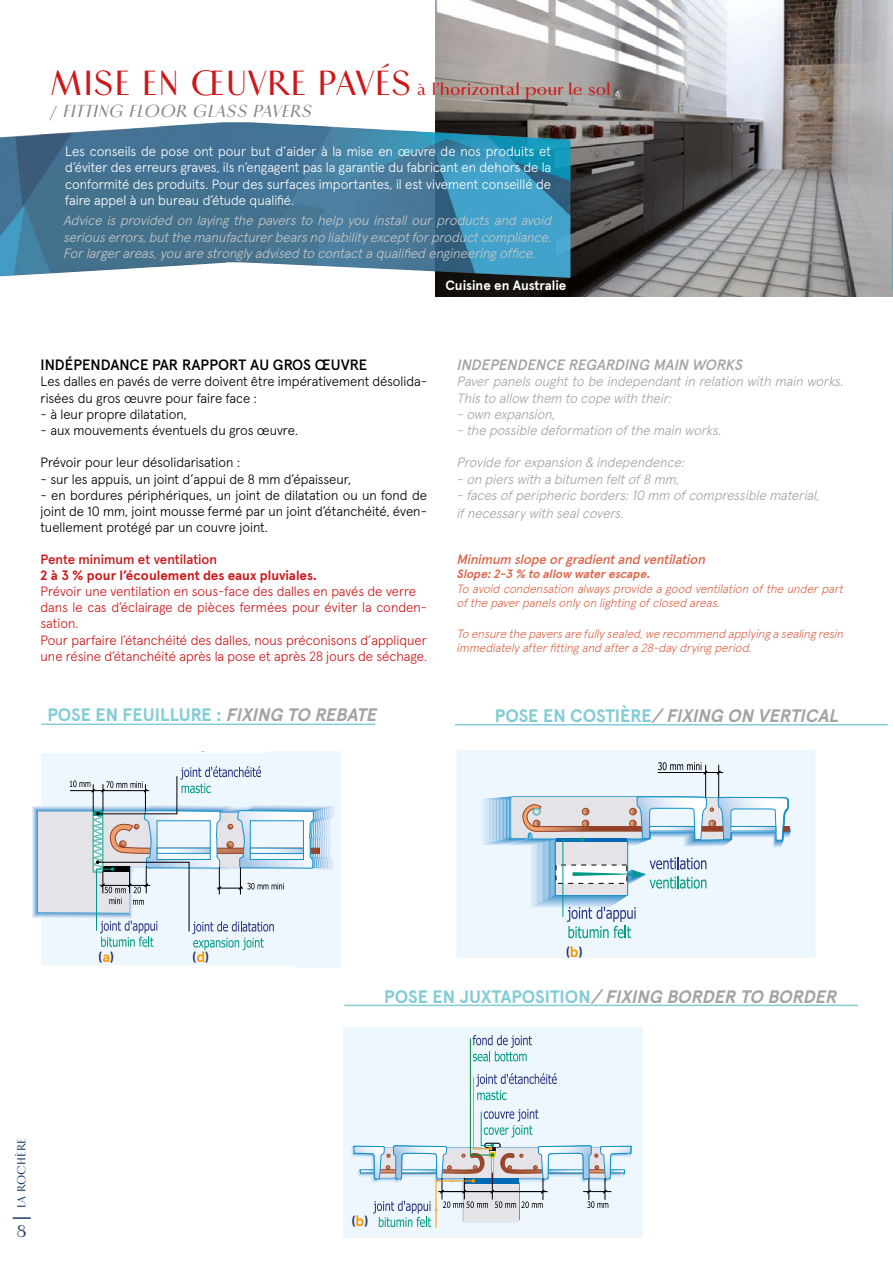
<style>
.page{position:relative;width:893px;height:1263px;background:#fff}
.page>*{position:absolute;margin:0;border:0;box-sizing:border-box;transform-origin:0 0}
.t1{font:500 19.5px "Vinter";color:#183c6a}
.t2{font:italic 700 18px "Apercu";color:#a1a3a6}
.t3{font:italic 500 18px/21.6px "Vinter";color:#878989}
.t4{font:700 18px "Apercu";letter-spacing:-.005em;color:#84ccd5}
.t5{font:500 15px "Apercu";color:#000}
.t6{font:italic 500 15px "Apercu";color:#a1a3a6}
.t7{font:300 13.5px/16.2px "Apercu";color:#000}
.t8{font:italic 300 13.5px/16.2px "Apercu";color:#a1a3a6}
.t9{font:300 13.5px/16.2px "Apercu";color:#fff;text-align:justify}
.t10{font:300 13.5px/16.2px "Apercu";color:#cd1719}
.t11{font:italic 300 13.5px/16.2px "Apercu";color:#c6c6c6;text-align:justify}
.t12{font:700 13.5px "Apercu";color:#cd1719}
.t13{font:italic 500 13.5px "Apercu";color:#dc674c}
.t14{font:500 13.5px "Apercu";color:#cd1719}
.t15{font:700 13.5px "Apercu";color:#fff}
.t16{font:700 13.5px "Apercu";color:#263265}
.t17{font:italic 300 12px/14.4px "Apercu";color:#dc674c}
.t18{font:italic 700 12px "Apercu";color:#dc674c}
.t19{font:500 12px "Vinter";color:#183c6a}
.s1{font-style:normal;font-size:36px;color:#cd1719}
.s2{font-style:normal;color:#cd1719}
.s3{font-style:normal;color:#263265}
.s4{font-style:italic;color:#a1a3a6}
.s5{font-style:normal;color:#84ccd5}
.s6{font-size:15px;color:#f59c00}
</style>
<div class="page">
<svg style="left:13px;top:1217px;width:18px;height:2px"></svg>
<img style="left:435px;top:0;width:458px;height:296px">
<img style="left:0;top:122px;width:570px;height:156px">
<div style="left:41px;top:752px;width:300px;height:215px;background:#eef7fe"></div>
<svg style="left:41px;top:752px;width:232px;height:1px"></svg>
<svg style="left:41px;top:965px;width:261px;height:2px"></svg>
<svg style="left:32px;top:766px;width:302px;height:184px;background:#d6e2eb"></svg>
<div style="left:457px;top:750px;width:358px;height:208px;background:#eef7fe"></div>
<svg style="left:481px;top:762px;width:310px;height:176px;background:#d7e4ee"></svg>
<div style="left:629px;top:808px;width:8px;height:7px;border:1px solid #944227;border-radius:50%"></div>
<div style="left:343px;top:1027px;width:300px;height:210px;background:#eef7fe"></div>
<svg style="left:351px;top:1035px;width:281px;height:193px;background:#dce7ef"></svg>
<hr style="left:41px;top:723px;width:334px;height:2px;background:#84ccd5">
<hr style="left:455px;top:724px;width:433px;height:1px;background:#84ccd5">
<hr style="left:344px;top:1005px;width:514px;height:1px;background:#84ccd5">
<img style="left:892px;top:151px;width:1px;height:139px">
<h2 class="t3" style="left:50px;top:79px;width:562px"><span class="s1">MISE EN ŒUVRE PAVÉS</span> <span class="s2">à l’horizontal pour le sol </span><span class="s3">/</span> FITTING FLOOR GLASS PAVERS</h2>
<p class="t9" style="left:65px;top:142px;width:487px">Les conseils de pose ont pour but d’aider à la mise en œuvre de nos produits et d’éviter des erreurs graves, ils n’engagent pas la garantie du fabricant en dehors de la conformité des produits. Pour des surfaces importantes, il est vivement conseillé de faire appel à un bureau d’étude qualifié.</p>
<p class="t11" style="left:63px;top:211px;width:493px">Advice is provided on laying the pavers to help you install our products and avoid seriouserrors,butthe manufacturerbearsno liabilityexceptforproductcompliance.<br>Forlargerareas,you are stronglyadvised to contactaqualified engineeringoffice.</p>
<p class="t15" style="left:445px;top:275px;width:123px">Cuisine en Australie</p>
<p class="t5" style="left:41px;top:353px;width:328px">INDÉPENDANCE PAR RAPPORT AU GROS ŒUVRE</p>
<p class="t7" style="left:41px;top:372px;width:388px">Les dalles en pavés de verre doivent être impérativement désolida&shy;risées du gros œuvre pour faire face :</p>
<p class="t7" style="left:41px;top:405px;width:148px">- à leur propre dilatation,</p>
<p class="t7" style="left:41px;top:421px;width:259px">- aux mouvements éventuels du gros œuvre.</p>
<p class="t7" style="left:41px;top:453px;width:201px">Prévoir pour leur désolidarisation :</p>
<p class="t7" style="left:41px;top:469px;width:312px">- sur les appuis, un joint d’appui de 8 mm d’épaisseur,</p>
<p class="t7" style="left:41px;top:486px;width:388px;text-align:justify">- en bordures périphériques, un joint de dilatation ou un fond de joint de 10 mm, joint mousse fermé par un joint d’étanchéité, éven&shy;tuellement protégé par un couvre joint.</p>
<p class="t14" style="left:41px;top:548px;width:178px">Pente minimum et ventilation</p>
<p class="t12" style="left:41px;top:565px;width:278px">2 à 3 % pour l’écoulement des eaux pluviales.</p>
<p class="t10" style="left:41px;top:582px;width:388px">Prévoir une ventilation en sous-face des dalles en pavés de verre dans le cas d’éclairage de pièces fermées pour éviter la conden&shy;sation.<br>Pour parfaire l’étanchéité des dalles, nous préconisons d’appliquer une résine d’étanchéité après la pose et après 28 jours de séchage.</p>
<p class="t6" style="left:457px;top:353px;width:291px">INDEPENDENCE REGARDING MAIN WORKS</p>
<p class="t8" style="left:457px;top:372px;width:392px">Paverpanelsoughtto be independantin relation with main works.<br>Thisto allow them to cope with their:<br>-own expansion,<br>-the possible deformation ofthe main works.</p>
<p class="t8" style="left:457px;top:453px;width:368px">Provide forexpansion &amp; independence:<br>-on pierswith abitumen feltof8mm, -facesofperiphericborders:10 mm ofcompressible material,</p>
<p class="t8" style="left:457px;top:504px;width:172px">ifnecessarywith sealcovers.</p>
<p class="t13" style="left:457px;top:549px;width:254px">Minimum slopeorgradientand ventilation</p>
<p class="t18" style="left:457px;top:565px;width:198px">Slope:2-3 % to allow waterescape.</p>
<p class="t17" style="left:457px;top:580px;width:391px">To avoid condensation alwaysprovide agood ventilation ofthe underpart ofthe paverpanelsonlyon lightingofclosed areas.</p>
<p class="t17" style="left:457px;top:625px;width:391px">To ensure the paversare fullysealed,we recommend applyingasealingresin immediatelyafterfittingand aftera28-daydryingperiod.</p>
<h2 class="t4" style="left:47px;top:701px;width:336px">POSE EN FEUILLURE : <span class="s4">FIXING TO REBATE</span></h2>
<h2 class="t2" style="left:495px;top:702px;width:350px"><span class="s5">P O S E E N C O ST I È R E</span>/ FIXING ON VERTICAL</h2>
<p class="t19" style="left:14px;top:1208px;width:72px;rotate:-90deg">LA ROCHÈRE</p>
<h1 class="t1" style="left:17px;top:1218px;width:11px">8</h1>
<p class="t16" style="left:99px;top:947px;width:17px">(<span class="s6">a</span>)</p>
<p class="t16" style="left:193px;top:947px;width:18px">(<span class="s6">d</span>)</p>
<p class="t16" style="left:566px;top:942px;width:18px">(<span class="s6">b</span>)</p>
<h2 class="t2" style="left:384px;top:982px;width:459px"><span class="s5">POSE EN JUXTAPOSITION</span>/ FIXING BORDER TO BORDER</h2>
<p class="t16" style="left:352px;top:1211px;width:18px">(<span class="s6">b</span>)</p>
</div>
